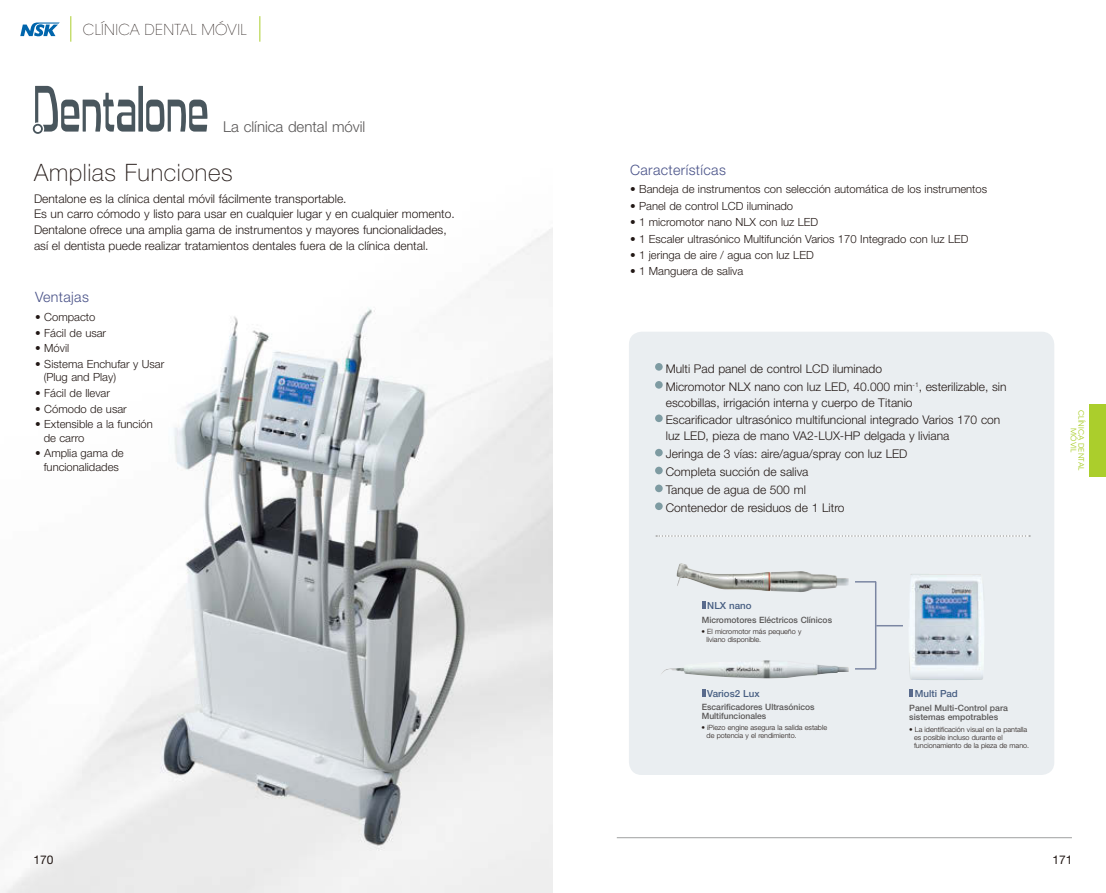
<style>
.page{position:relative;width:1106px;height:893px;background:#fff}
.page>*{position:absolute;margin:0;border:0;box-sizing:border-box;transform-origin:0 0}
.t1{font:100 24px "Helvetica Neue LT Std";letter-spacing:.025em;color:#221815}
.t2{font:300 15px "Helvetica Neue LT Std";color:#595757}
.t3{font:200 15px "ITC Avant Garde Std";letter-spacing:.025em;color:#221815}
.t4{font:300 14.25px "Helvetica Neue LT Std";letter-spacing:.025em;color:#495288}
.t5{font:300 12px/17.9px "Helvetica Neue LT Std";color:#221815}
.t6{font:12px "Helvetica Neue LT Std";color:#221815}
.t7{font:300 11.25px/13.5px "Helvetica Neue LT Std";color:#221815}
.t8{font:500 9.75px "Helvetica Neue LT Std";color:#475e82}
.t9{font:500 8.7px/9px "Helvetica Neue LT Std";color:#595757}
.t10{font:7.5px/7.5px "ITC Avant Garde Std";letter-spacing:.025em;color:#abce2c;text-align:center}
.t11{font:300 7.2px/7.9px "Helvetica Neue LT Std";color:#221815}
</style>
<div class="page">
<img style="left:0;top:16px;width:553px;height:877px">
<div style="left:138px;top:86px;width:5px;height:46px;background:#49565d"></div>
<svg style="left:33px;top:86px;width:102px;height:48px"></svg>
<svg style="left:146px;top:100px;width:61px;height:32px"></svg>
<div style="left:629px;top:332px;width:425px;height:443px;background:#eaeef1;border-radius:13px"></div>
<img style="left:676px;top:563px;width:94px;height:28px">
<img style="left:661px;top:660px;width:187px;height:18px">
<img style="left:909px;top:574px;width:75px;height:106px">
<svg style="left:702px;top:689px;width:3px;height:8px"></svg>
<svg style="left:702px;top:601px;width:3px;height:8px"></svg>
<svg style="left:909px;top:689px;width:3px;height:8px"></svg>
<div style="left:655px;top:363px;width:7px;height:8px;background:#7e9ba2;border-radius:50%"></div>
<div style="left:655px;top:381px;width:7px;height:8px;background:#7e9ba2;border-radius:50%"></div>
<div style="left:655px;top:414px;width:7px;height:8px;background:#7e9ba2;border-radius:50%"></div>
<div style="left:655px;top:449px;width:7px;height:7px;background:#7e9ba2;border-radius:50%"></div>
<div style="left:655px;top:467px;width:7px;height:7px;background:#7e9ba2;border-radius:50%"></div>
<div style="left:655px;top:485px;width:7px;height:7px;background:#7e9ba2;border-radius:50%"></div>
<div style="left:655px;top:502px;width:7px;height:8px;background:#7e9ba2;border-radius:50%"></div>
<img style="left:770px;top:571px;width:78px;height:21px">
<hr style="left:855px;top:581px;width:21px;height:2px;background:#7b86a2">
<hr style="left:855px;top:668px;width:21px;height:2px;background:#7b86a2">
<hr style="left:875px;top:582px;width:1px;height:87px;background:#7b86a2">
<svg style="left:876px;top:625px;width:27px;height:1px"></svg>
<svg style="left:656px;top:535px;width:374px;height:2px"></svg>
<svg style="left:70px;top:16px;width:1px;height:26px"></svg>
<svg style="left:259px;top:16px;width:1px;height:26px"></svg>
<svg style="left:20px;top:23px;width:40px;height:14px"></svg>
<hr style="left:617px;top:837px;width:454px;height:1px;background:#9fa0a0">
<div style="left:1089px;top:404px;width:17px;height:72px;background:#abce2c"></div>
<p class="t3" style="left:83px;top:21px;width:165px">CLÍNICA DENTAL MÓVIL</p>
<p class="t2" style="left:223px;top:117px;width:144px">La clínica dental móvil</p>
<h1 class="t1" style="left:34px;top:159px;width:200px">Amplias Funciones</h1>
<p class="t5" style="left:34px;top:190px;width:422px;line-height:15.8px">Dentalone es la clínica dental móvil fácilmente transportable.<br>Es un carro cómodo y listo para usar en cualquier lugar y en cualquier momento.<br>Dentalone ofrece una amplia gama de instrumentos y mayores funcionalidades, así el dentista puede realizar tratamientos dentales fuera de la clínica dental.</p>
<p class="t4" style="left:35px;top:288px;width:55px">Ventajas</p>
<p class="t7" style="left:35px;top:310px;width:62px">• Compacto</p>
<p class="t7" style="left:35px;top:326px;width:72px">• Fácil de usar</p>
<p class="t7" style="left:35px;top:341px;width:36px">• Móvil</p>
<p class="t7" style="left:44px;top:357px;width:122px;text-indent:-9px">• Sistema Enchufar y Usar (Plug and Play)</p>
<p class="t7" style="left:35px;top:386px;width:76px">• Fácil de llevar</p>
<p class="t7" style="left:35px;top:402px;width:93px">• Cómodo de usar</p>
<p class="t7" style="left:44px;top:417px;width:111px;text-indent:-9px">• Extensible a la función de carro</p>
<p class="t7" style="left:35px;top:446px;width:90px;text-align:center">• Amplia gama de funcionalidades</p>
<p class="t6" style="left:33px;top:853px;width:22px">170</p>
<p class="t4" style="left:630px;top:161px;width:97px">Característícas</p>
<p class="t7" style="left:630px;top:182px;width:359px">• Bandeja de instrumentos con selección automática de los instrumentos</p>
<p class="t7" style="left:630px;top:199px;width:165px">• Panel de control LCD iluminado</p>
<p class="t7" style="left:630px;top:215px;width:190px">• 1 micromotor nano NLX con luz LED</p>
<p class="t7" style="left:630px;top:231px;width:340px">• 1 Escaler ultrasónico Multifunción Varios 170 Integrado con luz LED</p>
<p class="t7" style="left:630px;top:248px;width:185px">• 1 jeringa de aire / agua con luz LED</p>
<p class="t7" style="left:630px;top:264px;width:115px">• 1 Manguera de saliva</p>
<p class="t5" style="left:666px;top:359px;width:342px">Multi Pad panel de control LCD iluminado<br>Micromotor NLX nano con luz LED, 40.000 min<sup>-1</sup>, esterilizable, sin</p>
<p class="t5" style="left:666px;top:393px;width:336px">escobillas, irrigación interna y cuerpo de Titanio<br>Escarificador ultrasónico multifuncional integrado Varios 170 con</p>
<p class="t5" style="left:666px;top:427px;width:285px">luz LED, pieza de mano VA2-LUX-HP delgada y liviana Jeringa de 3 vías: aire/agua/spray con luz LED Completa succión de saliva<br>Tanque de agua de 500 ml<br>Contenedor de residuos de 1 Litro</p>
<p class="t8" style="left:707px;top:600px;width:46px">NLX nano</p>
<p class="t9" style="left:701px;top:615px;width:132px">Micromotores Eléctricos Clínicos</p>
<p class="t11" style="left:706px;top:627px;width:96px;text-indent:-5px">• El micromotor más pequeño y liviano disponible.</p>
<p class="t8" style="left:707px;top:688px;width:54px">Varios2 Lux</p>
<p class="t11" style="left:706px;top:723px;width:122px;text-indent:-5px">• iPiezo engine asegura la salida estable de potencia y el rendimiento.</p>
<p class="t9" style="left:701px;top:702px;width:114px">Escarificadores Ultrasónicos<br>Multifuncionales</p>
<p class="t8" style="left:914px;top:688px;width:45px">Multi Pad</p>
<p class="t11" style="left:914px;top:725px;width:117px;text-indent:-5px">• La identificación visual en la pantalla es posible incluso durante el funcionamiento de la pieza de mano.</p>
<p class="t9" style="left:909px;top:704px;width:100px">Panel Multi-Control para sistemas empotrables</p>
<p class="t10" style="left:1084px;top:410px;width:62px;rotate:90deg">CLÍNICA DENTAL<br>MÓVIL</p>
<p class="t6" style="left:1052px;top:853px;width:22px">171</p>
</div>
